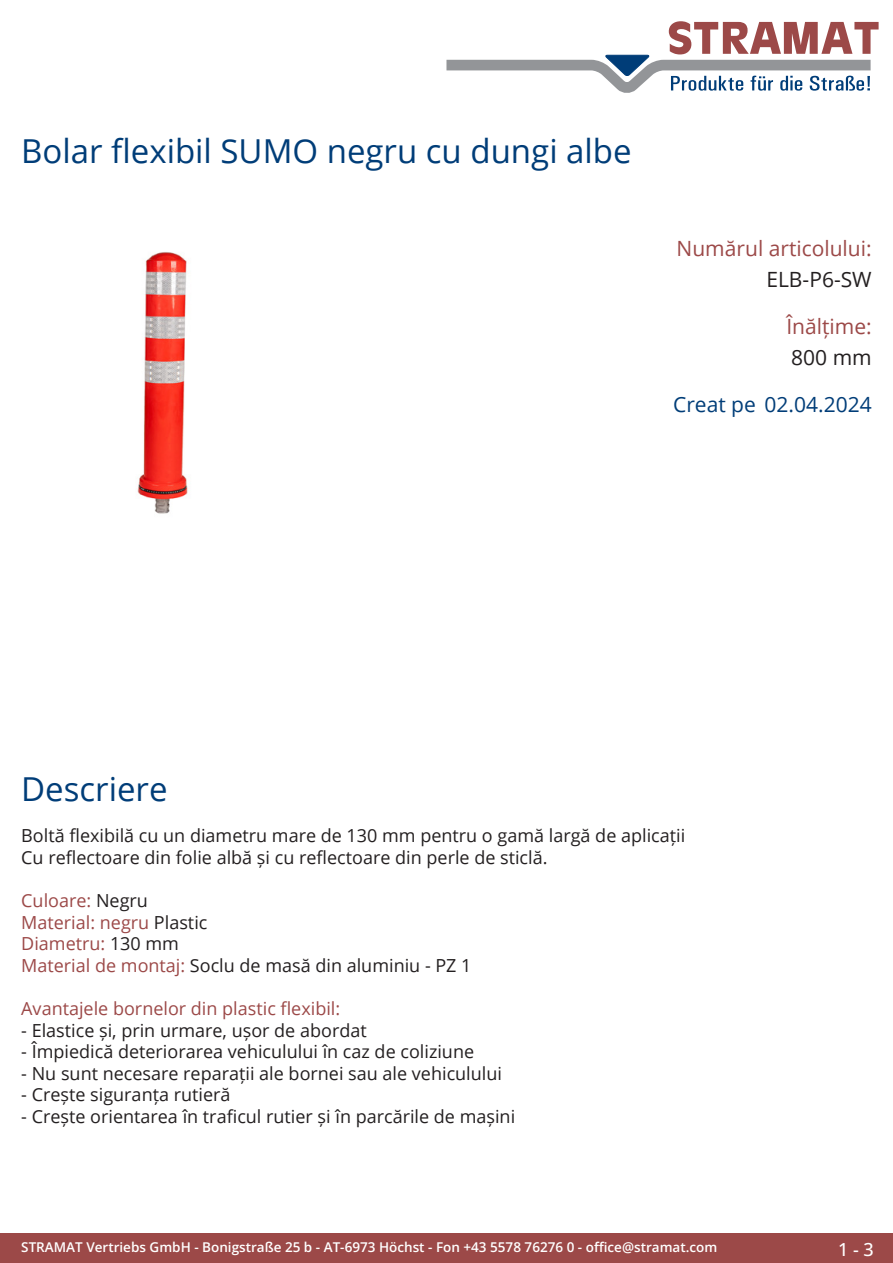
<style>
.page{position:relative;width:893px;height:1263px;background:#fff}
.page>*{position:absolute;margin:0;border:0;box-sizing:border-box;transform-origin:0 0}
.Produkttitel{font:33px "Open Sans";color:#003d78}
.TechDaten_Überschrif{font:21px "Open Sans";color:#9c4948}
.Erstellungsdatum{font:21px "Open Sans";color:#003d78}
.TechDaten_Inhalt{font:21px "Open Sans";color:#231f20}
.Beschreibung_Text{font:18px/21.6px "Open Sans";color:#231f20}
.Beschreibung_Text-2{font:18px/21.6px "Open Sans";color:#9c4948}
.t1{font:500 18px "Open Sans";color:#fff}
.t2{font:600 13.5px "Open Sans";color:#fff}
.s1{color:#231f20}
</style>
<div class="page">
<div style="left:0;top:1233px;width:893px;height:30px;background:#9c4948"></div>
<svg style="left:446px;top:21px;width:433px;height:72px"></svg>
<img style="left:137px;top:252px;width:51px;height:262px">
<p class="Produkttitel" style="left:21px;top:128px;width:612px">Bolar flexibil SUMO negru cu dungi albe</p>
<p class="TechDaten_Überschrif" style="left:677px;top:234px;width:197px">Numărul articolului:</p>
<p class="TechDaten_Inhalt" style="left:766px;top:265px;width:107px">ELB-P6-SW</p>
<p class="TechDaten_Überschrif" style="left:786px;top:312px;width:87px">Înălțime:</p>
<p class="TechDaten_Inhalt" style="left:791px;top:343px;width:82px">800 mm</p>
<p class="Erstellungsdatum" style="left:673px;top:390px;width:200px">Creat pe 02.04.2024</p>
<p class="Produkttitel" style="left:21px;top:766px;width:148px">Descriere</p>
<p class="Beschreibung_Text" style="left:21px;top:824px;width:665px">Boltă flexibilă cu un diametru mare de 130 mm pentru o gamă largă de aplicații<br>Cu reflectoare din folie albă și cu reflectoare din perle de sticlă.</p>
<p class="Beschreibung_Text-2" style="left:21px;top:889px;width:452px">Culoare: <span class="s1">Negru<br></span>Material: negru <span class="s1">Plastic<br></span>Diametru: <span class="s1">130 mm<br></span>Material de montaj: <span class="s1">Soclu de masă din aluminiu - PZ 1</span></p>
<p class="Beschreibung_Text-2" style="left:21px;top:997px;width:320px">Avantajele bornelor din plastic flexibil:</p>
<p class="Beschreibung_Text" style="left:21px;top:1019px;width:347px">- Elastice și, prin urmare, ușor de abordat</p>
<p class="Beschreibung_Text" style="left:21px;top:1040px;width:454px">- Împiedică deteriorarea vehiculului în caz de coliziune</p>
<p class="Beschreibung_Text" style="left:21px;top:1062px;width:482px">- Nu sunt necesare reparații ale bornei sau ale vehiculului</p>
<p class="Beschreibung_Text" style="left:21px;top:1083px;width:211px">- Crește siguranța rutieră</p>
<p class="Beschreibung_Text" style="left:21px;top:1105px;width:495px">- Crește orientarea în traficul rutier și în parcările de mașini</p>
<p class="t2" style="left:21px;top:1238px;width:698px">STRAMAT Vertriebs GmbH - Bonigstraße 25 b - AT-6973 Höchst - Fon +43 5578 76276 0 - office@stramat.com</p>
<p class="t1" style="left:838px;top:1237px;width:37px">1 - 3</p>
</div>
